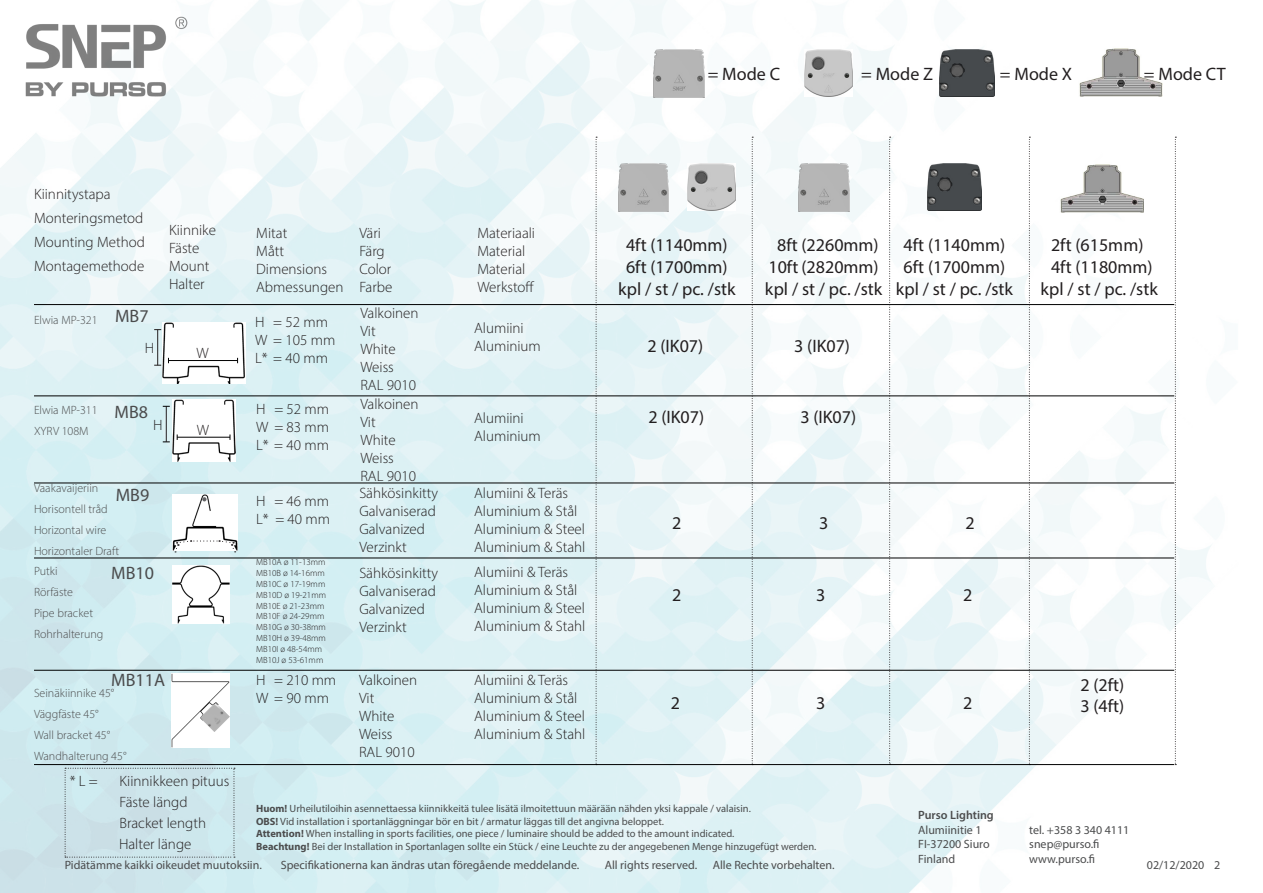
<style>
.page{position:relative;width:1263px;height:893px;background:#fff}
.page>*{position:absolute;margin:0;border:0;box-sizing:border-box;transform-origin:0 0}
.t1{font:18px/22px "Myriad Pro";color:#231f20;text-align:center}
.t2{font:18px "Myriad Pro";color:#4b4c4d}
.t3{font:300 15px/18px "Myriad Pro";color:#231f20}
.t4{font:12px/14.4px "Myriad Pro";color:#4b4c4d}
.t5{font:300 12px/21px "Myriad Pro";color:#4b4c4d}
.t6{font:600 12px "Myriad Pro";color:#4b4c4d}
.t7{font:10.5px/12.6px "Myriad Pro";color:#4b4c4d}
.t8{font:300 9px/10.8px "Myriad Pro";color:#231f20}
.s1{font-weight:400;font-size:18px}
.s2{font-weight:700}
</style>
<div class="page">
<img style="left:0;top:0;width:1212px;height:893px">
<div style="left:65px;top:768px;width:170px;height:90px;background:#cde6ec"></div>
<img style="left:26px;top:17px;width:161px;height:79px">
<hr style="left:34px;top:670px;width:1140px;height:1px;background:#000">
<hr style="left:34px;top:558px;width:1140px;height:1px;background:#000">
<hr style="left:34px;top:395px;width:1140px;height:1px;background:#000">
<hr style="left:34px;top:304px;width:1140px;height:1px;background:#000">
<hr style="left:34px;top:483px;width:1140px;height:1px;background:#000">
<svg style="left:752px;top:137px;width:1px;height:627px"></svg>
<svg style="left:596px;top:137px;width:1px;height:627px"></svg>
<img style="left:618px;top:164px;width:51px;height:48px">
<img style="left:798px;top:164px;width:51px;height:48px">
<img style="left:688px;top:164px;width:48px;height:46px">
<img style="left:653px;top:50px;width:51px;height:47px">
<img style="left:804px;top:50px;width:48px;height:46px">
<svg style="left:1175px;top:137px;width:1px;height:628px"></svg>
<svg style="left:889px;top:137px;width:2px;height:627px"></svg>
<img style="left:927px;top:164px;width:54px;height:47px">
<img style="left:940px;top:50px;width:54px;height:47px">
<img style="left:1078px;top:46px;width:84px;height:51px">
<svg style="left:1029px;top:137px;width:1px;height:627px"></svg>
<img style="left:1060px;top:162px;width:84px;height:51px">
<img style="left:172px;top:400px;width:63px;height:61px">
<hr style="left:177px;top:437px;width:53px;height:1px;background:#000001">
<hr style="left:166px;top:406px;width:1px;height:36px;background:#231f20">
<img style="left:162px;top:322px;width:83px;height:62px">
<hr style="left:169px;top:360px;width:68px;height:1px;background:#000001">
<hr style="left:157px;top:330px;width:1px;height:35px;background:#231f20">
<img style="left:172px;top:566px;width:58px;height:57px">
<img style="left:172px;top:494px;width:65px;height:56px">
<svg style="left:202px;top:497px;width:5px;height:4px"></svg>
<svg style="left:174px;top:540px;width:62px;height:12px"></svg>
<img style="left:171px;top:674px;width:58px;height:73px">
<img style="left:200px;top:702px;width:30px;height:30px">
<hr style="left:34px;top:764px;width:1140px;height:1px;background:#000">
<p class="t1" style="left:708px;top:63px;width:74px">= Mode C</p>
<p class="t1" style="left:861px;top:63px;width:73px">= Mode Z</p>
<p class="t1" style="left:1000px;top:63px;width:74px">= Mode X</p>
<p class="t1" style="left:1144px;top:63px;width:83px">= Mode CT</p>
<p class="t3" style="left:34px;top:182px;width:112px;line-height:24px">Kiinnitystapa<br>Monteringsmetod<br>Mounting Method<br>Montagemethode</p>
<p class="t3" style="left:169px;top:221px;width:48px">Kiinnike<br>Fäste<br>Mount<br>Halter</p>
<p class="t3" style="left:256px;top:224px;width:89px">Mitat<br>Mått<br>Dimensions<br>Abmessungen</p>
<p class="t3" style="left:359px;top:224px;width:35px">Väri<br>Färg<br>Color<br>Farbe</p>
<p class="t3" style="left:477px;top:224px;width:59px">Materiaali<br>Material<br>Material<br>Werkstoff</p>
<p class="t3" style="left:255px;top:313px;width:82px">H = 52 mm<br>W = 105 mm<br>L* = 40 mm</p>
<p class="t3" style="left:360px;top:304px;width:60px">Valkoinen<br>Vit<br>White<br>Weiss<br>RAL 9010<br>Valkoinen<br>Vit<br>White<br>Weiss<br>RAL 9010</p>
<p class="t5" style="left:34px;top:310px;width:116px">Elwia MP-321 <sup>MB7</sup></p>
<p class="t3" style="left:474px;top:319px;width:51px">Alumiini</p>
<p class="t3" style="left:145px;top:339px;width:11px">H</p>
<p class="t3" style="left:474px;top:337px;width:68px">Aluminium</p>
<p class="t3" style="left:196px;top:344px;width:14px">W</p>
<p class="t3" style="left:256px;top:400px;width:74px;text-align:justify">H = 52 mm W = 83 mm L* = 40 mm</p>
<p class="t5" style="left:34px;top:399px;width:115px">Elwia MP-311 <span class="s1">MB8<br></span>XYRV 108M</p>
<p class="t3" style="left:474px;top:409px;width:68px">Alumiini<br>Aluminium</p>
<p class="t3" style="left:153px;top:416px;width:11px">H</p>
<p class="t3" style="left:197px;top:420px;width:14px">W</p>
<p class="t5" style="left:34px;top:478px;width:87px">Vaakavaijeriin<br>Horisontell tråd<br>Horizontal wire<br>Horizontaler Draft</p>
<p class="t3" style="left:256px;top:491px;width:75px">H = 46 mm<br>L* = 40 mm</p>
<p class="t2" style="left:116px;top:484px;width:35px">MB9</p>
<p class="t3" style="left:359px;top:484px;width:80px">Sähkösinkitty<br>Galvaniserad<br>Galvanized<br>Verzinkt</p>
<p class="t3" style="left:474px;top:484px;width:113px">Alumiini &amp; Teräs<br>Aluminium &amp; Stål<br>Aluminium &amp; Steel<br>Aluminium &amp; Stahl</p>
<p class="t1" style="left:618px;top:234px;width:119px">4ft (1140mm)<br>6ft (1700mm) kpl / st / pc. /stk</p>
<p class="t1" style="left:768px;top:234px;width:112px;line-height:21.6px">8ft (2260mm)<br>10ft (2820mm)</p>
<p class="t1" style="left:903px;top:234px;width:103px;line-height:21.6px;text-align:left">4ft (1140mm)<br>6ft (1700mm)</p>
<p class="t1" style="left:765px;top:278px;width:250px">kpl / st / pc. /stk kpl / st / pc. /stk</p>
<p class="t1" style="left:647px;top:334px;width:57px">2 (IK07)</p>
<p class="t1" style="left:794px;top:334px;width:57px">3 (IK07)</p>
<p class="t1" style="left:648px;top:405px;width:57px">2 (IK07)</p>
<p class="t1" style="left:800px;top:405px;width:57px">3 (IK07)</p>
<p class="t1" style="left:1040px;top:234px;width:119px">2ft (615mm)<br>4ft (1180mm) kpl / st / pc. /stk</p>
<p class="t1" style="left:672px;top:512px;width:11px">2</p>
<p class="t1" style="left:819px;top:512px;width:11px">3</p>
<p class="t1" style="left:965px;top:512px;width:11px">2</p>
<p class="t8" style="left:256px;top:557px;width:71px">MB10A ø 11-13mm<br>MB10B ø 14-16mm<br>MB10C ø 17-19mm<br>MB10D ø 19-21mm<br>MB10E ø 21-23mm<br>MB10F ø 24-29mm<br>MB10G ø 30-38mm<br>MB10H ø 39-48mm<br>MB10I ø 48-54mm<br>MB10J ø 53-61mm</p>
<p class="t3" style="left:359px;top:563px;width:80px">Sähkösinkitty<br>Galvaniserad<br>Galvanized<br>Verzinkt</p>
<p class="t3" style="left:474px;top:563px;width:113px">Alumiini &amp; Teräs<br>Aluminium &amp; Stål<br>Aluminium &amp; Steel<br>Aluminium &amp; Stahl</p>
<p class="t5" style="left:34px;top:561px;width:25px">Putki</p>
<p class="t2" style="left:111px;top:562px;width:44px">MB10</p>
<p class="t5" style="left:34px;top:582px;width:71px">Rörfäste<br>Pipe bracket<br>Rohrhalterung</p>
<p class="t1" style="left:672px;top:583px;width:11px">2</p>
<p class="t1" style="left:816px;top:583px;width:11px">3</p>
<p class="t1" style="left:963px;top:583px;width:11px">2</p>
<p class="t2" style="left:111px;top:669px;width:55px">MB11A</p>
<p class="t3" style="left:256px;top:671px;width:82px">H = 210 mm</p>
<p class="t5" style="left:34px;top:682px;width:82px">Seinäkiinnike 45°</p>
<p class="t3" style="left:256px;top:689px;width:74px">W = 90 mm</p>
<p class="t5" style="left:34px;top:703px;width:94px">Väggfäste 45°<br>Wall bracket 45°<br>Wandhalterung 45°</p>
<p class="t3" style="left:359px;top:671px;width:60px">Valkoinen<br>Vit<br>White<br>Weiss<br>RAL 9010</p>
<p class="t3" style="left:474px;top:671px;width:113px">Alumiini &amp; Teräs<br>Aluminium &amp; Stål<br>Aluminium &amp; Steel<br>Aluminium &amp; Stahl</p>
<p class="t1" style="left:1080px;top:673px;width:45px;line-height:21.6px;text-align:left">2 (2ft)<br>3 (4ft)</p>
<p class="t1" style="left:671px;top:691px;width:11px">2</p>
<p class="t1" style="left:816px;top:691px;width:11px">3</p>
<p class="t1" style="left:963px;top:691px;width:11px">2</p>
<p class="t3" style="left:70px;top:772px;width:30px">* L =</p>
<p class="t3" style="left:119px;top:770px;width:112px;line-height:21px">Kiinnikkeen pituus<br>Fäste längd<br>Bracket length<br>Halter länge</p>
<p class="t7" style="left:256px;top:802px;width:562px"><span class="s2">Huom!</span> Urheilutiloihin asennettaessa kiinnikkeitä tulee lisätä ilmoitettuun määrään nähden yksi kappale / valaisin.<br><span class="s2">OBS!</span> Vid installation i sportanläggningar bör en bit / armatur läggas till det angivna beloppet.<br><span class="s2">Attention!</span> When installing in sports facilities, one piece / luminaire should be added to the amount indicated.<br><span class="s2">Beachtung!</span> Bei der Installation in Sportanlagen sollte ein Stück / eine Leuchte zu der angegebenen Menge hinzugefügt werden.</p>
<p class="t4" style="left:65px;top:857px;width:199px">Pidätämme kaikki oikeudet muutoksiin.</p>
<p class="t4" style="left:281px;top:857px;width:300px">Specifikationerna kan ändras utan föregående meddelande.</p>
<p class="t4" style="left:605px;top:857px;width:94px">All rights reserved.</p>
<p class="t4" style="left:713px;top:857px;width:123px">Alle Rechte vorbehalten.</p>
<p class="t6" style="left:918px;top:808px;width:77px">Purso Lighting</p>
<p class="t4" style="left:918px;top:822px;width:73px">Alumiinitie 1<br>FI-37200 Siuro<br>Finland</p>
<p class="t4" style="left:1029px;top:822px;width:102px">tel. +358 3 340 4111 snep@purso.fi www.purso.fi</p>
<p class="t4" style="left:1147px;top:857px;width:75px">02/12/2020 2</p>
</div>
